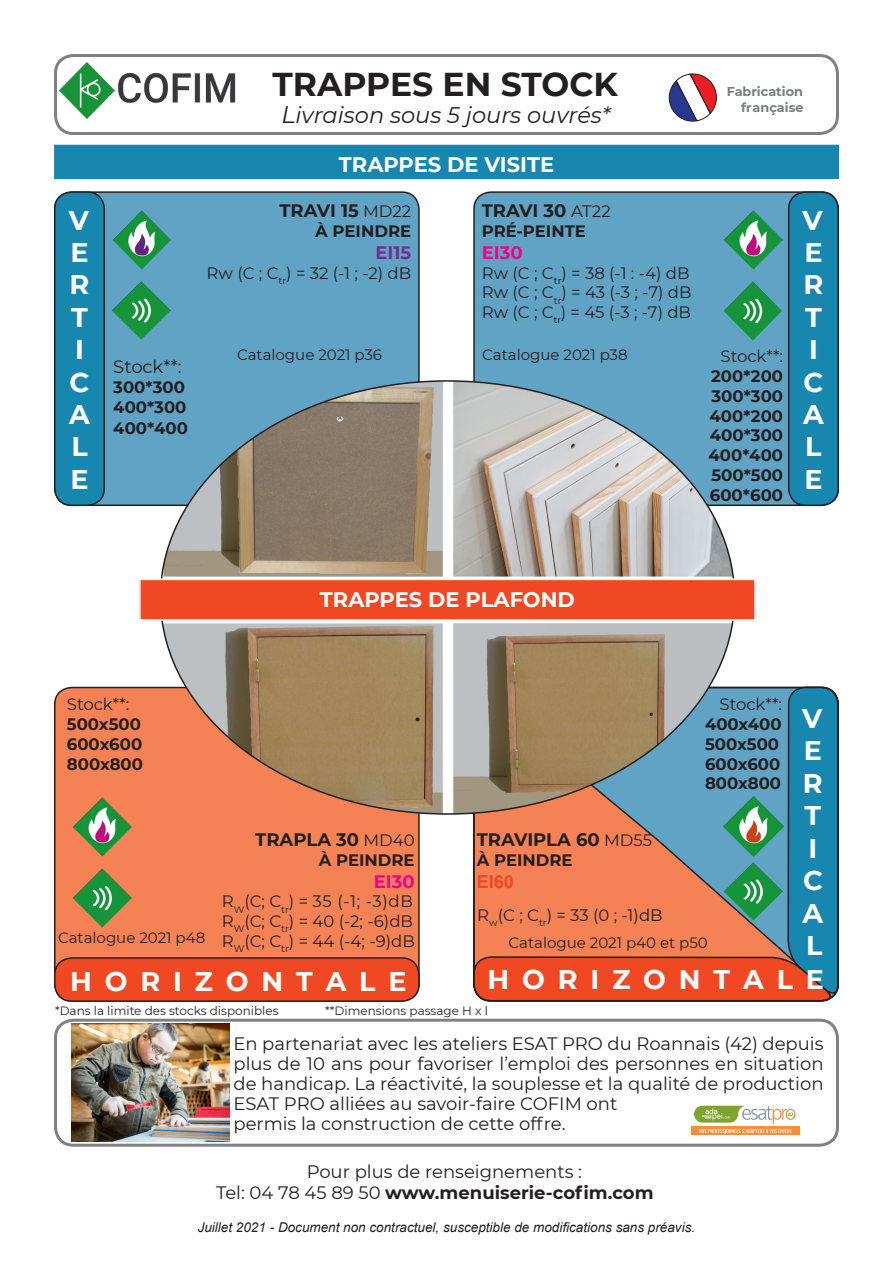
<style>
.page{position:relative;width:893px;height:1263px;background:#fff}
.page>*{position:absolute;margin:0;border:0;box-sizing:border-box;transform-origin:0 0}
.t1{font:700 33px "Montserrat";color:#231f20}
.t2{font:700 27px "Montserrat";color:#fff}
.t3{font:italic 22.5px "Montserrat";color:#231f20}
.t4{font:700 21px "Montserrat";color:#fff}
.t5{font:700 21px "Arial";color:#fff}
.t6{font:18px/19.8px "Montserrat";color:#231f20;text-align:justify}
.t7{font:700 18px "Montserrat";color:#231f20}
.t8{font:700 18px "Montserrat";color:#ed028c}
.t9{font:700 18px "Montserrat";color:#732d92}
.t10{font:700 18px "Arial";color:#f04822}
.t11{font:16.5px "Montserrat";color:#231f20}
.t12{font:700 16.5px "Montserrat";color:#231f20}
.t13{font:15px "Montserrat";color:#231f20}
.t14{font:italic 13.5px "Arial";color:#231f20}
.t15{font:700 12.75px/15.3px "Montserrat";color:#7b7d82;text-align:right}
.t16{font:12px "Montserrat";color:#231f20}
.s1{font-size:24px}
.s2{font-weight:400;font-size:16.5px}
.s3{font-weight:400}
</style>
<div class="page">
<div style="left:55px;top:687px;width:364px;height:314px;background:#f48255;border-radius:17px"></div>
<div style="left:55px;top:192px;width:364px;height:313px;background:#60a3c4;border-radius:17px"></div>
<div style="left:474px;top:192px;width:364px;height:313px;background:#60a3c4;border-radius:17px"></div>
<div style="left:55px;top:145px;width:783px;height:33px;background:#1887b0"></div>
<div style="left:54px;top:145px;width:785px;height:34px;border:2px solid #1887b0"></div>
<div style="left:691px;top:1126px;width:108px;height:9px;background:#f68d38"></div>
<svg style="left:694px;top:1106px;width:102px;height:27px"></svg>
<div style="left:789px;top:192px;width:49px;height:313px;background:#1887b0;border-radius:17px"></div>
<div style="left:788px;top:191px;width:51px;height:315px;border:2px solid #231f20;border-radius:17px"></div>
<div style="left:55px;top:958px;width:364px;height:43px;background:#f04822;border-radius:17px"></div>
<div style="left:54px;top:957px;width:366px;height:45px;border:2px solid #231f20;border-radius:17px"></div>
<div style="left:54px;top:54px;width:785px;height:81px;border:3px solid #808080;border-radius:18px"></div>
<img style="left:72px;top:1024px;width:158px;height:117px">
<div style="left:54px;top:1019px;width:785px;height:128px;border:3px solid #808080;border-radius:18px"></div>
<div style="left:55px;top:192px;width:49px;height:313px;background:#1887b0;border-radius:17px"></div>
<div style="left:54px;top:191px;width:51px;height:315px;border:2px solid #231f20;border-radius:17px"></div>
<svg style="left:473px;top:686px;width:366px;height:316px;background:#af7b6d"></svg>
<div style="left:473px;top:687px;width:366px;height:314px;border:2px solid #231f20;border-radius:17px"></div>
<img style="left:453px;top:381px;width:280px;height:196px">
<img style="left:163px;top:381px;width:280px;height:196px">
<img style="left:163px;top:623px;width:280px;height:191px">
<img style="left:453px;top:623px;width:279px;height:191px">
<div style="left:140px;top:579px;width:615px;height:41px;background:#f04822"></div>
<div style="left:139px;top:579px;width:617px;height:42px;border:2px solid #fff"></div>
<img style="left:59px;top:63px;width:177px;height:56px">
<svg style="left:668px;top:73px;width:49px;height:49px"></svg>
<img style="left:112px;top:281px;width:59px;height:59px">
<img style="left:724px;top:281px;width:58px;height:60px">
<img style="left:73px;top:868px;width:59px;height:60px">
<img style="left:723px;top:861px;width:60px;height:61px">
<img style="left:113px;top:210px;width:58px;height:60px">
<img style="left:724px;top:210px;width:59px;height:60px">
<img style="left:73px;top:797px;width:59px;height:60px">
<img style="left:723px;top:797px;width:60px;height:59px">
<p class="t2" style="left:69px;top:201px;width:22px">V</p>
<p class="t2" style="left:70px;top:233px;width:20px">E</p>
<p class="t2" style="left:70px;top:265px;width:21px">R</p>
<p class="t2" style="left:71px;top:298px;width:18px">T</p>
<p class="t2" style="left:75px;top:330px;width:10px">I</p>
<p class="t2" style="left:70px;top:363px;width:21px">C</p>
<p class="t2" style="left:69px;top:395px;width:22px">A</p>
<p class="t2" style="left:71px;top:427px;width:18px">L</p>
<p class="t2" style="left:70px;top:460px;width:20px">E</p>
<p class="t6" style="left:113px;top:356px;width:70px">Stock**:</p>
<p class="t12" style="left:113px;top:375px;width:73px">300*300</p>
<p class="t12" style="left:113px;top:395px;width:75px">400*300</p>
<p class="t12" style="left:113px;top:416px;width:76px">400*400</p>
<p class="t1" style="left:272px;top:61px;width:347px">TRAPPES EN STOCK</p>
<p class="t3" style="left:281px;top:100px;width:331px"><span class="s1">L</span>ivraison sous 5 jours ouvrés*</p>
<p class="t4" style="left:339px;top:149px;width:217px">TRAPPES DE VISITE</p>
<p class="t7" style="left:279px;top:198px;width:133px">TRAVI 15 <span class="s2">MD22</span></p>
<p class="t12" style="left:315px;top:219px;width:97px">À PEINDRE</p>
<p class="t9" style="left:375px;top:239px;width:37px">EI15</p>
<p class="t11" style="left:207px;top:261px;width:206px">Rw (C ; C<sub>tr</sub>) = 32 (-1 ; -2) dB</p>
<p class="t7" style="left:482px;top:198px;width:130px">TRAVI 30 <span class="s2">AT22</span></p>
<p class="t12" style="left:482px;top:219px;width:106px">PRÉ-PEINTE</p>
<p class="t8" style="left:482px;top:239px;width:42px">EI30</p>
<p class="t11" style="left:482px;top:261px;width:209px">Rw (C ; C<sub>tr</sub>) = 38 (-1 : -4) dB</p>
<p class="t11" style="left:482px;top:281px;width:211px">Rw (C ; C<sub>tr</sub>) = 43 (-3 ; -7) dB</p>
<p class="t11" style="left:482px;top:301px;width:211px">Rw (C ; C<sub>tr</sub>) = 45 (-3 ; -7) dB</p>
<p class="t13" style="left:237px;top:344px;width:146px">Catalogue 2021 p36</p>
<p class="t13" style="left:482px;top:344px;width:147px">Catalogue 2021 p38</p>
<p class="t15" style="left:727px;top:83px;width:78px">Fabrication française</p>
<p class="t11" style="left:720px;top:345px;width:64px">Stock**:</p>
<p class="t12" style="left:711px;top:364px;width:73px">200*200</p>
<p class="t12" style="left:711px;top:384px;width:73px">300*300</p>
<p class="t12" style="left:710px;top:404px;width:75px">400*200</p>
<p class="t12" style="left:710px;top:424px;width:75px">400*300</p>
<p class="t12" style="left:708px;top:443px;width:76px">400*400</p>
<p class="t12" style="left:711px;top:463px;width:73px">500*500</p>
<p class="t12" style="left:710px;top:483px;width:75px">600*600</p>
<p class="t2" style="left:803px;top:201px;width:22px">V</p>
<p class="t2" style="left:804px;top:233px;width:20px">E</p>
<p class="t2" style="left:803px;top:265px;width:21px">R</p>
<p class="t2" style="left:805px;top:298px;width:18px">T</p>
<p class="t2" style="left:809px;top:330px;width:10px">I</p>
<p class="t2" style="left:803px;top:363px;width:21px">C</p>
<p class="t2" style="left:803px;top:395px;width:22px">A</p>
<p class="t2" style="left:805px;top:427px;width:18px">L</p>
<p class="t2" style="left:804px;top:460px;width:20px">E</p>
<p class="t5" style="left:328px;top:586px;width:243px">TRAPPES DE PLAFOND</p>
<p class="t4" style="left:320px;top:585px;width:127px">TRAPPES D</p>
<p class="t4" style="left:558px;top:585px;width:19px">D</p>
<p class="t11" style="left:67px;top:693px;width:64px">Stock**:</p>
<p class="t12" style="left:67px;top:712px;width:76px">500x500</p>
<p class="t12" style="left:67px;top:732px;width:77px">600x600</p>
<p class="t12" style="left:67px;top:752px;width:78px">800x800</p>
<p class="t11" style="left:719px;top:693px;width:64px">Stock**:</p>
<p class="t12" style="left:705px;top:712px;width:78px">400x400</p>
<p class="t12" style="left:705px;top:732px;width:76px">500x500</p>
<p class="t12" style="left:705px;top:752px;width:77px">600x600</p>
<p class="t12" style="left:705px;top:772px;width:78px">800x800</p>
<p class="t2" style="left:802px;top:699px;width:22px">V</p>
<p class="t2" style="left:804px;top:731px;width:20px">E</p>
<p class="t2" style="left:803px;top:764px;width:21px">R</p>
<p class="t2" style="left:804px;top:796px;width:18px">T</p>
<p class="t2" style="left:808px;top:829px;width:10px">I</p>
<p class="t2" style="left:803px;top:861px;width:21px">C</p>
<p class="t2" style="left:802px;top:893px;width:22px">A</p>
<p class="t2" style="left:806px;top:926px;width:18px">L</p>
<p class="t2" style="left:488px;top:960px;width:338px">H O R I Z O N T A L E</p>
<p class="t7" style="left:255px;top:827px;width:161px">TRAPLA 30 <span class="s2">MD40</span></p>
<p class="t12" style="left:319px;top:848px;width:97px">À PEINDRE</p>
<p class="t8" style="left:374px;top:868px;width:42px">EI30</p>
<p class="t7" style="left:477px;top:827px;width:177px">TRAVIPLA 60 <span class="s2">MD55</span></p>
<p class="t12" style="left:477px;top:848px;width:97px">À PEINDRE</p>
<p class="t10" style="left:477px;top:869px;width:39px">EI60</p>
<p class="t11" style="left:222px;top:890px;width:192px">R<sub>W</sub>(C; C<sub>tr</sub>) = 35 (-1; -3)dB</p>
<p class="t11" style="left:222px;top:910px;width:193px">R<sub>W</sub>(C; C<sub>tr</sub>) = 40 (-2; -6)dB</p>
<p class="t11" style="left:222px;top:929px;width:194px">R<sub>W</sub>(C; C<sub>tr</sub>) = 44 (-4; -9)dB</p>
<p class="t11" style="left:477px;top:903px;width:187px">R<sub>w</sub>(C ; C<sub>tr</sub>) = 33 (0 ; -1)dB</p>
<p class="t13" style="left:58px;top:927px;width:149px">Catalogue 2021 p48</p>
<p class="t13" style="left:509px;top:932px;width:201px">Catalogue 2021 p40 et p50</p>
<p class="t2" style="left:70px;top:961px;width:338px">H O R I Z O N T A L E</p>
<p class="t16" style="left:55px;top:1002px;width:225px">*Dans la limite des stocks disponibles</p>
<p class="t16" style="left:325px;top:1002px;width:164px">**Dimensions passage H x l</p>
<p class="t6" style="left:234px;top:1033px;width:592px">En partenariat avec les ateliers ESAT PRO du Roannais (42) depuis plus de 10 ans pour favoriser l’emploi des personnes en situation de handicap. La réactivité, la souplesse et la qualité de production ESAT PRO alliées au savoir-faire COFIM ont</p>
<p class="t6" style="left:234px;top:1113px;width:334px">permis la construction de cette offre.</p>
<p class="t6" style="left:307px;top:1160px;width:277px">Pour plus de renseignements :</p>
<p class="t7" style="left:216px;top:1180px;width:439px"><span class="s3">Tel: 04 78 45 89 50</span> www.menuiserie-cofim.com</p>
<p class="t14" style="left:198px;top:1218px;width:499px">Juillet 2021 - Document non contractuel, susceptible de modifications sans préavis.</p>
</div>
